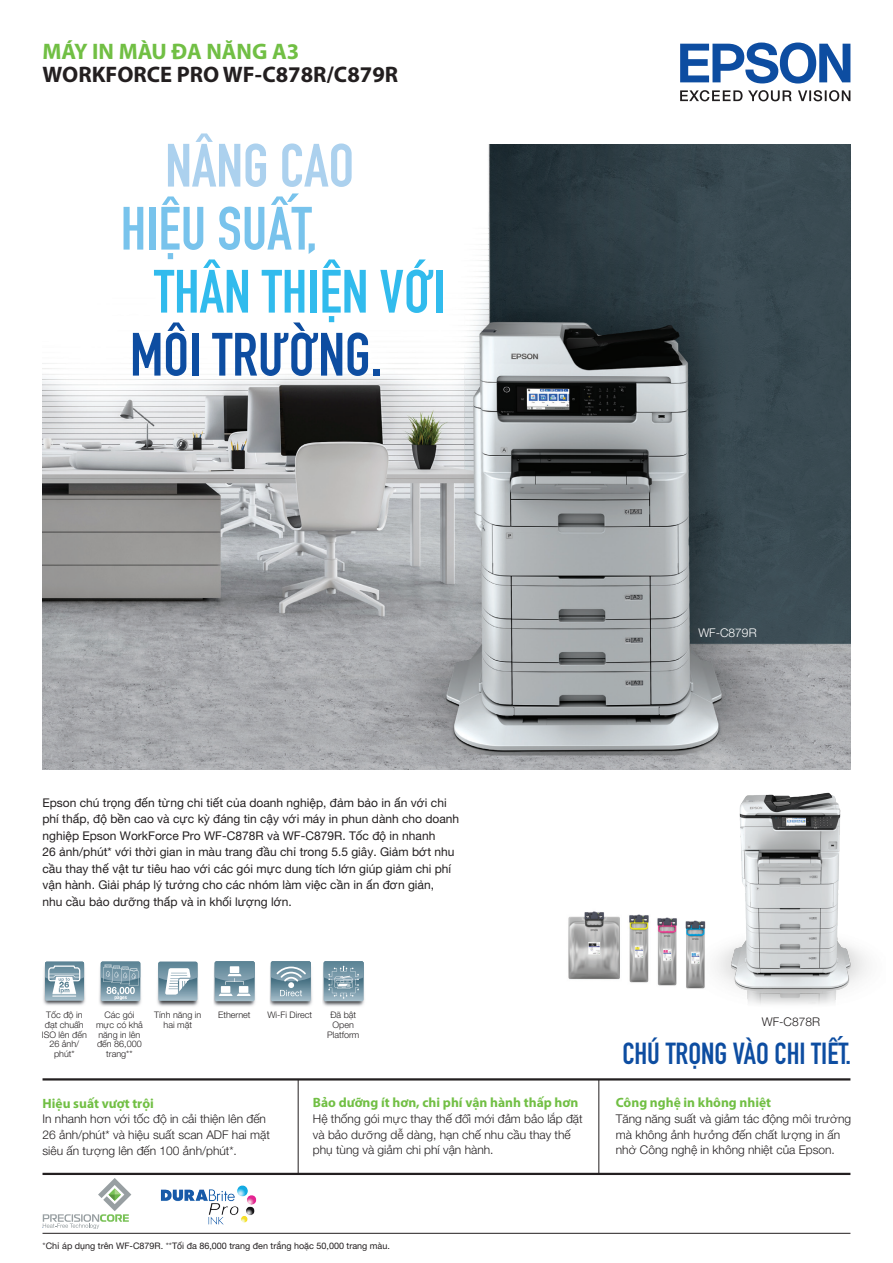
<style>
.page{position:relative;width:893px;height:1263px;background:#fff}
.page>*{position:absolute;margin:0;border:0;box-sizing:border-box;transform-origin:0 0}
.t1{font:700 60px/63px "DIN Condensed";color:#31bbed}
.t2{font:700 60px/63px "DIN Condensed";color:#78c3ec}
.t3{font:700 30px "DIN Condensed";color:#0d4da1}
.t4{font:700 22.5px/22.5px "Myriad Pro";color:#231f20}
.t5{font:700 13.5px "Myriad Pro";color:#71bf44}
.t6{font:12px/16.5px "Helvetica Neue";color:#231f20}
.t7{font:300 12px/15.8px "Helvetica Neue";color:#231f20}
.t8{font:300 12px "Helvetica Neue";color:#fff}
.t9{font:300 9px/9.8px "Helvetica Neue";color:#231f20;text-align:center}
.t10{font:9px "Helvetica Neue";color:#231f20}
.s1{color:#71bf44}
.s2{color:#acd1ee}
.s3{color:#0d4da1}
.s4{font-weight:300}
</style>
<div class="page">
<img style="left:43px;top:145px;width:807px;height:625px">
<svg style="left:680px;top:90px;width:112px;height:11px"></svg>
<svg style="left:798px;top:90px;width:52px;height:11px"></svg>
<svg style="left:680px;top:43px;width:170px;height:41px"></svg>
<hr style="left:43px;top:1173px;width:807px;height:2px;background:#231f20">
<hr style="left:43px;top:1078px;width:807px;height:2px;background:#231f20">
<hr style="left:298px;top:1079px;width:1px;height:95px;background:#231f20">
<hr style="left:598px;top:1079px;width:1px;height:95px;background:#231f20">
<hr style="left:43px;top:1233px;width:807px;height:1px;background:#231f20">
<svg style="left:42px;top:1178px;width:89px;height:51px"></svg>
<img style="left:157px;top:961px;width:42px;height:45px">
<svg style="left:158px;top:962px;width:39px;height:39px"></svg>
<img style="left:213px;top:962px;width:43px;height:44px">
<svg style="left:215px;top:961px;width:40px;height:40px;background:#8ca8b5"></svg>
<img style="left:270px;top:962px;width:42px;height:44px">
<svg style="left:271px;top:961px;width:40px;height:40px;background:#83a1af"></svg>
<img style="left:322px;top:962px;width:43px;height:44px">
<svg style="left:324px;top:961px;width:40px;height:42px;background:#809eac"></svg>
<img style="left:99px;top:962px;width:42px;height:44px">
<svg style="left:101px;top:961px;width:39px;height:40px;background:#87a4b2"></svg>
<img style="left:43px;top:961px;width:43px;height:45px">
<svg style="left:45px;top:962px;width:39px;height:39px;background:#99b2bd"></svg>
<img style="left:568px;top:911px;width:127px;height:78px">
<img style="left:695px;top:755px;width:172px;height:249px">
<img style="left:160px;top:1185px;width:97px;height:40px">
<p class="t4" style="left:43px;top:40px;width:357px"><span class="s1">MÁY IN MÀU ĐA NĂNG A3<br></span>WORKFORCE PRO WF-C878R/C879R</p>
<p class="t2" style="left:121px;top:134px;width:235px;text-indent:45px"><span class="s2">NÂNG CAO<br></span>HIỆU SUẤT,</p>
<p class="t1" style="left:130px;top:260px;width:317px;text-indent:24px">THÂN THIỆN VỚI<br><span class="s3">MÔI TRƯỜNG.</span></p>
<p class="t8" style="left:698px;top:623px;width:60px">WF-C879R</p>
<p class="t6" style="left:43px;top:795px;width:418px">Epson chú trọng đến từng chi tiết của doanh nghiệp, đảm bảo in ấn với chi phí thấp, độ bền cao và cực kỳ đáng tin cậy với máy in phun dành cho doanh nghiệp Epson WorkForce Pro WF-C878R và WF-C879R. Tốc độ in nhanh</p>
<p class="t6" style="left:43px;top:844px;width:413px">26 ảnh/phút* với thời gian in màu trang đầu chỉ trong 5.5 giây. Giảm bớt nhu cầu thay thế vật tư tiêu hao với các gói mực dung tích lớn giúp giảm chi phí vận hành. Giải pháp lý tưởng cho các nhóm làm việc cần in ấn đơn giản,</p>
<p class="t6" style="left:43px;top:894px;width:251px">nhu cầu bảo dưỡng thấp và in khối lượng lớn.</p>
<p class="t9" style="left:42px;top:1009px;width:47px">Tốc độ in đạt chuẩn<br>ISO lên đến<br>26 ảnh/ phút*</p>
<p class="t9" style="left:96px;top:1009px;width:48px">Các gói mực có khả năng in lên đến 86,000 trang**</p>
<p class="t9" style="left:154px;top:1009px;width:49px">Tính năng in hai mặt</p>
<p class="t9" style="left:218px;top:1009px;width:34px">Ethernet</p>
<p class="t9" style="left:267px;top:1009px;width:46px">Wi-Fi Direct</p>
<p class="t9" style="left:327px;top:1009px;width:34px">Đã bật<br>Open<br>Platform</p>
<p class="t5" style="left:43px;top:1094px;width:113px">Hiệu suất vượt trội</p>
<p class="t7" style="left:43px;top:1110px;width:225px">In nhanh hơn với tốc độ in cải thiện lên đến</p>
<p class="t7" style="left:43px;top:1126px;width:229px">26 ảnh/phút* và hiệu suất scan ADF hai mặt siêu ấn tượng lên đến 100 ảnh/phút*.</p>
<p class="t5" style="left:313px;top:1094px;width:267px">Bảo dưỡng ít hơn, chi phí vận hành thấp hơn</p>
<p class="t7" style="left:313px;top:1110px;width:271px">Hệ thống gói mực thay thế đổi mới đảm bảo lắp đặt và bảo dưỡng dễ dàng, hạn chế nhu cầu thay thế phụ tùng và giảm chi phí vận hành.</p>
<p class="t10" style="left:43px;top:1239px;width:349px"><span class="s4">*</span>Chỉ áp dụng trên WF-C879R. <span class="s4">**</span>Tối đa 86,000 trang đen trắng hoặc 50,000 trang màu.</p>
<p class="t7" style="left:762px;top:1013px;width:60px">WF-C878R</p>
<p class="t3" style="left:622px;top:1034px;width:230px">CHÚ TRỌNG VÀO CHI TIẾT.</p>
<p class="t5" style="left:616px;top:1094px;width:157px">Công nghệ in không nhiệt</p>
<p class="t7" style="left:616px;top:1110px;width:237px">Tăng năng suất và giảm tác động môi trường mà không ảnh hưởng đến chất lượng in ấn nhờ Công nghệ in không nhiệt của Epson.</p>
</div>
